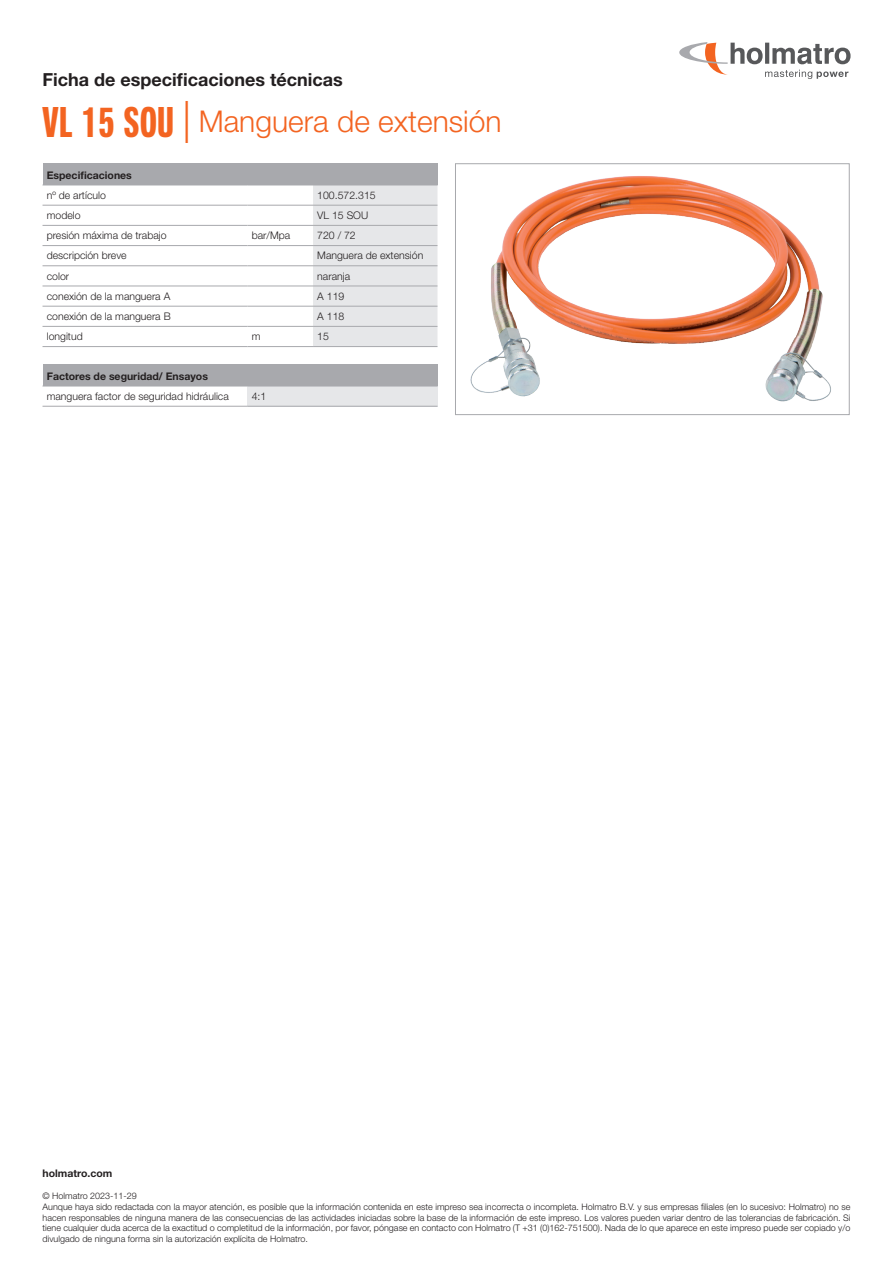
<style>
.page{position:relative;width:893px;height:1263px;background:#fff}
.page>*{position:absolute;margin:0;border:0;box-sizing:border-box;transform-origin:0 0}
.t1{font:300 30px "Helvetica Neue LT Std";color:#f36421}
.t2{font:700 18px "Helvetica Neue LT Std";color:#231f20}
.t3{font:300 10.5px "Helvetica Neue LT Std";color:#231f20}
.t4{font:700 10.5px "Helvetica Neue LT Std";color:#231f20}
.t5{font:300 9px/10.8px "Helvetica Neue LT Std";color:#231f20}
.s1{font-family:"Neue Helvetica Pro 79 Cm";font-weight:700;font-size:42px}
.s2{font-size:42px}
</style>
<div class="page">
<svg style="left:679px;top:42px;width:171px;height:37px"></svg>
<div style="left:43px;top:164px;width:394px;height:21px;background:#a8a9ad"></div>
<svg style="left:313px;top:164px;width:125px;height:183px;background:#dddee1"></svg>
<hr style="left:43px;top:185px;width:204px;height:1px;background:#a8a9ad">
<hr style="left:247px;top:185px;width:66px;height:1px;background:#a8a9ad">
<hr style="left:313px;top:185px;width:125px;height:1px;background:#a8a9ad">
<hr style="left:43px;top:205px;width:204px;height:1px;background:#a8a9ad">
<hr style="left:247px;top:205px;width:66px;height:1px;background:#a8a9ad">
<hr style="left:313px;top:205px;width:124px;height:1px;background:#a8a9ad">
<hr style="left:43px;top:225px;width:204px;height:1px;background:#a8a9ad">
<hr style="left:247px;top:225px;width:66px;height:1px;background:#a8a9ad">
<hr style="left:313px;top:225px;width:124px;height:1px;background:#a8a9ad">
<hr style="left:43px;top:245px;width:204px;height:1px;background:#a8a9ad">
<hr style="left:247px;top:245px;width:66px;height:1px;background:#a8a9ad">
<hr style="left:313px;top:245px;width:124px;height:1px;background:#a8a9ad">
<hr style="left:43px;top:265px;width:204px;height:1px;background:#a8a9ad">
<hr style="left:247px;top:265px;width:66px;height:1px;background:#a8a9ad">
<hr style="left:313px;top:265px;width:124px;height:1px;background:#a8a9ad">
<hr style="left:43px;top:286px;width:204px;height:1px;background:#a8a9ad">
<hr style="left:247px;top:286px;width:66px;height:1px;background:#a8a9ad">
<hr style="left:313px;top:286px;width:124px;height:1px;background:#a8a9ad">
<hr style="left:43px;top:306px;width:204px;height:1px;background:#a8a9ad">
<hr style="left:247px;top:306px;width:66px;height:1px;background:#a8a9ad">
<hr style="left:313px;top:306px;width:124px;height:1px;background:#a8a9ad">
<hr style="left:43px;top:346px;width:204px;height:1px;background:#a8a9ad">
<hr style="left:43px;top:326px;width:204px;height:1px;background:#a8a9ad">
<hr style="left:247px;top:346px;width:66px;height:1px;background:#a8a9ad">
<hr style="left:247px;top:326px;width:66px;height:1px;background:#a8a9ad">
<hr style="left:313px;top:346px;width:124px;height:1px;background:#a8a9ad">
<hr style="left:313px;top:326px;width:124px;height:1px;background:#a8a9ad">
<div style="left:43px;top:365px;width:394px;height:21px;background:#a8a9ad"></div>
<div style="left:247px;top:386px;width:190px;height:20px;background:#e6e7e9"></div>
<svg style="left:437px;top:365px;width:1px;height:21px"></svg>
<hr style="left:43px;top:406px;width:204px;height:1px;background:#a8a9ad">
<hr style="left:43px;top:386px;width:204px;height:1px;background:#a8a9ad">
<hr style="left:247px;top:406px;width:190px;height:1px;background:#a8a9ad">
<hr style="left:247px;top:386px;width:191px;height:1px;background:#a8a9ad">
<img style="left:470px;top:176px;width:361px;height:226px">
<div style="left:455px;top:164px;width:394px;height:251px;border:1px solid #a8a9ad"></div>
<h2 class="t2" style="left:43px;top:68px;width:302px">Ficha de especificaciones técnicas</h2>
<h1 class="t1" style="left:43px;top:103px;width:461px"><span class="s1">VL 15 SOU</span> <span class="s2">|</span> Manguera de extensión</h1>
<p class="t4" style="left:47px;top:168px;width:87px">Especificaciones</p>
<p class="t3" style="left:47px;top:189px;width:61px">nº de artículo</p>
<p class="t3" style="left:317px;top:189px;width:60px">100.572.315</p>
<p class="t3" style="left:47px;top:209px;width:35px">modelo</p>
<p class="t3" style="left:317px;top:209px;width:52px">VL 15 SOU</p>
<p class="t3" style="left:47px;top:229px;width:121px">presión máxima de trabajo</p>
<p class="t3" style="left:252px;top:229px;width:40px">bar/Mpa</p>
<p class="t3" style="left:317px;top:229px;width:40px">720 / 72</p>
<p class="t3" style="left:47px;top:249px;width:81px">descripción breve</p>
<p class="t3" style="left:317px;top:249px;width:107px">Manguera de extensión</p>
<p class="t3" style="left:47px;top:269px;width:24px">color</p>
<p class="t3" style="left:317px;top:269px;width:34px">naranja</p>
<p class="t3" style="left:47px;top:290px;width:125px">conexión de la manguera A</p>
<p class="t3" style="left:317px;top:290px;width:29px">A 119</p>
<p class="t3" style="left:47px;top:310px;width:125px">conexión de la manguera B</p>
<p class="t3" style="left:317px;top:310px;width:29px">A 118</p>
<p class="t3" style="left:47px;top:330px;width:37px">longitud</p>
<p class="t3" style="left:252px;top:330px;width:10px">m</p>
<p class="t3" style="left:317px;top:330px;width:13px">15</p>
<p class="t4" style="left:47px;top:369px;width:163px">Factores de seguridad/ Ensayos</p>
<p class="t3" style="left:47px;top:390px;width:184px">manguera factor de seguridad hidráulica</p>
<p class="t3" style="left:252px;top:390px;width:16px">4:1</p>
<p class="t4" style="left:43px;top:1167px;width:71px">holmatro.com</p>
<p class="t5" style="left:43px;top:1190px;width:809px">© Holmatro 2023-11-29<br>Aunque haya sido redactada con la mayor atención, es posible que la información contenida en este impreso sea incorrecta o incompleta. Holmatro B.V. y sus empresas filiales (en lo sucesivo: Holmatro) no se hacen responsables de ninguna manera de las consecuencias de las actividades iniciadas sobre la base de la información de este impreso. Los valores pueden variar dentro de las tolerancias de fabricación. Si tiene cualquier duda acerca de la exactitud o completitud de la información, por favor, póngase en contacto con Holmatro (T +31 (0)162-751500). Nada de lo que aparece en este impreso puede ser copiado y/o divulgado de ninguna forma sin la autorización explícita de Holmatro.</p>
</div>
